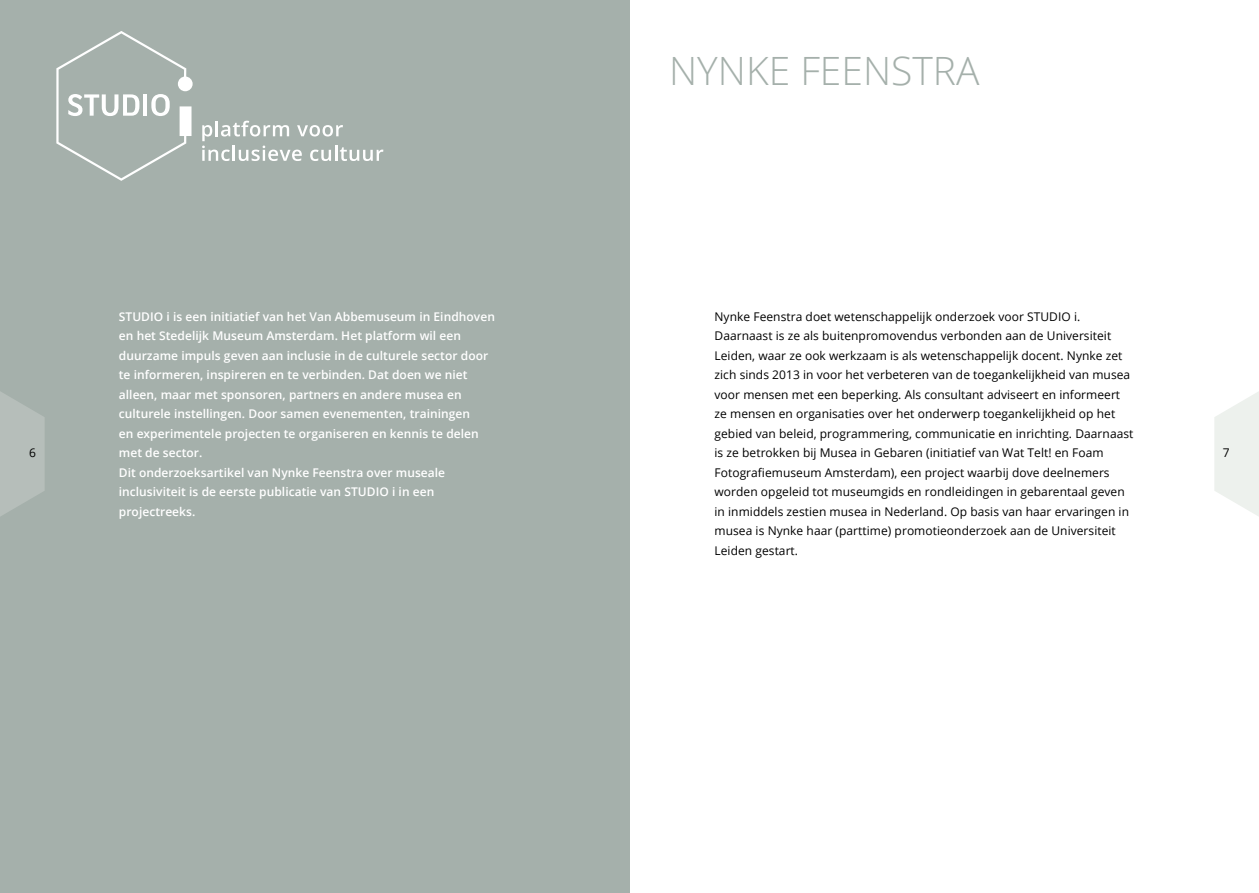
<style>
.page{position:relative;width:1259px;height:893px;background:#fff}
.page>*{position:absolute;margin:0;border:0;box-sizing:border-box;transform-origin:0 0}
.t1{font:300 39px "Open Sans";color:#a5b0ab}
.t2{font:12px/19.5px "Open Sans";letter-spacing:.005em;color:#000}
.t3{font:600 12px/19.5px "Open Sans";letter-spacing:.005em;color:#fff}
</style>
<div class="page">
<div style="left:0;top:0;width:629px;height:893px;background:#a5b0ab"></div>
<svg style="left:56px;top:31px;width:130px;height:150px"></svg>
<div style="left:178px;top:77px;width:15px;height:14px;background:#fff;border-radius:50%"></div>
<div style="left:180px;top:106px;width:11px;height:30px;background:#fff"></div>
<svg style="left:202px;top:121px;width:181px;height:40px"></svg>
<svg style="left:1214px;top:391px;width:45px;height:125px"></svg>
<svg style="left:0;top:392px;width:45px;height:124px"></svg>
<h1 class="t1" style="left:669px;top:44px;width:312px">NYNKE FEENSTRA</h1>
<p class="t3" style="left:119px;top:306px;width:378px">STUDIO i is een initiatief van het Van Abbemuseum in Eindhoven en het Stedelijk Museum Amsterdam. Het platform wil een duurzame impuls geven aan inclusie in de culturele sector door te informeren, inspireren en te verbinden. Dat doen we niet alleen, maar met sponsoren, partners en andere musea en culturele instellingen. Door samen evenementen, trainingen<br>en experimentele projecten te organiseren en kennis te delen met de sector.<br>Dit onderzoeksartikel van Nynke Feenstra over museale inclusiviteit is de eerste publicatie van STUDIO i in een projectreeks.</p>
<p class="t2" style="left:714px;top:306px;width:420px">Nynke Feenstra doet wetenschappelijk onderzoek voor STUDIO i.<br>Daarnaast is ze als buitenpromovendus verbonden aan de Universiteit Leiden, waar ze ook werkzaam is als wetenschappelijk docent. Nynke zet zich sinds 2013 in voor het verbeteren van de toegankelijkheid van musea voor mensen met een beperking. Als consultant adviseert en informeert ze mensen en organisaties over het onderwerp toegankelijkheid op het gebied van beleid, programmering, communicatie en inrichting. Daarnaast is ze betrokken bij Musea in Gebaren (initiatief van Wat Telt! en Foam Fotografiemuseum Amsterdam), een project waarbij dove deelnemers worden opgeleid tot museumgids en rondleidingen in gebarentaal geven in inmiddels zestien musea in Nederland. Op basis van haar ervaringen in musea is Nynke haar (parttime) promotieonderzoek aan de Universiteit Leiden gestart.</p>
<p class="t2" style="left:29px;top:443px;width:8px">6</p>
<p class="t2" style="left:1222px;top:443px;width:8px">7</p>
</div>
